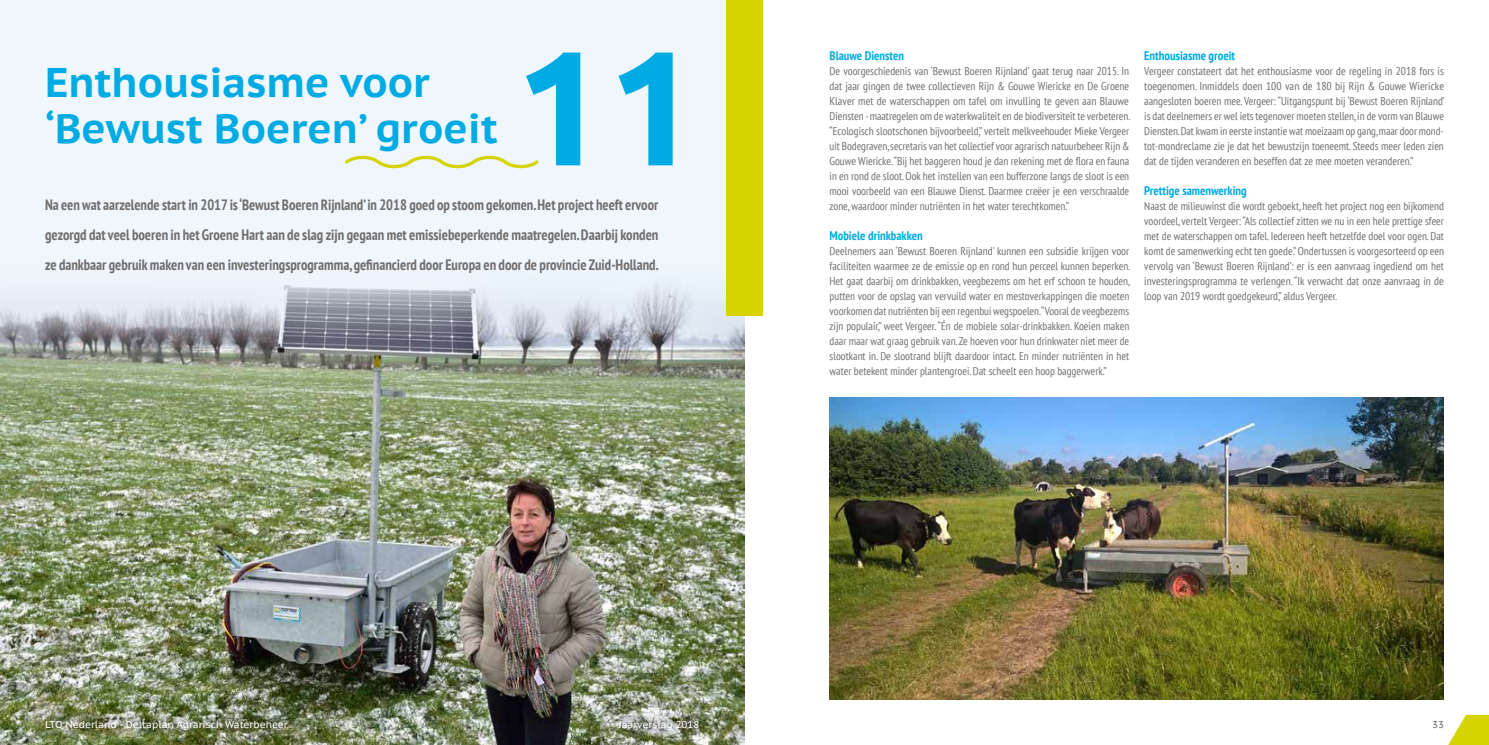
<style>
.page{position:relative;width:1489px;height:745px;background:#fff}
.page>*{position:absolute;margin:0;border:0;box-sizing:border-box;transform-origin:0 0}
.t1{font:700 162.5px "Ubuntu";color:#00abe4}
.t2{font:700 41.25px/46.2px "PT Sans Caption";color:#00abe4}
.t3{font:700 condensed 15px/30px "PT Sans";color:#706f6f;text-align:justify;scale:.96 1}
.t4{font:700 condensed 12.5px "PT Sans";color:#00abe4}
.t5{font:condensed 11.25px/15px "PT Sans";color:#706f6f;text-align:justify}
.t6{font:10px "PT Sans Caption";color:#fff}
.t7{font:10px "PT Sans Caption";color:#706f6f}
</style>
<div class="page">
<div style="left:0;top:0;width:744px;height:459px;background:#eff7fd"></div>
<img style="left:0;top:283px;width:744px;height:461px">
<svg style="left:345px;top:155px;width:194px;height:14px"></svg>
<div style="left:726px;top:0;width:36px;height:315px;background:#d6d400"></div>
<img style="left:829px;top:397px;width:614px;height:302px">
<svg style="left:1448px;top:714px;width:40px;height:30px"></svg>
<img style="left:34px;top:708px;width:263px;height:32px">
<svg style="left:608px;top:709px;width:101px;height:31px;background:#929885"></svg>
<h1 class="t1" style="left:514px;top:9px;width:186px">11</h1>
<p class="t4" style="left:829px;top:47px;width:76px">Blauwe Diensten</p>
<p class="t5" style="left:829px;top:63px;width:302px">De voorgeschiedenis van ‘Bewust Boeren Rijnland’ gaat terug naar 2015. In dat jaar gingen de twee collectieven Rijn &amp; Gouwe Wiericke en De Groene Klaver met de waterschappen om tafel om invulling te geven aan Blauwe Diensten - maatregelen om de waterkwaliteit en de biodiversiteit te verbeteren. “Ecologisch slootschonen bijvoorbeeld,” vertelt melkveehouder Mieke Vergeer uit Bodegraven, secretaris van het collectief voor agrarisch natuurbeheer Rijn &amp; Gouwe Wiericke. “Bij het baggeren houd je dan rekening met de flora en fauna in en rond de sloot. Ook het instellen van een bufferzone langs de sloot is een mooi voorbeeld van een Blauwe Dienst. Daarmee creëer je een verschraalde zone, waardoor minder nutriënten in het water terechtkomen.”</p>
<p class="t4" style="left:829px;top:227px;width:95px">Mobiele drinkbakken</p>
<p class="t5" style="left:829px;top:243px;width:302px">Deelnemers aan ‘Bewust Boeren Rijnland’ kunnen een subsidie krijgen voor faciliteiten waarmee ze de emissie op en rond hun perceel kunnen beperken.<br>Het gaat daarbij om drinkbakken, veegbezems om het erf schoon te houden, putten voor de opslag van vervuild water en mestoverkappingen die moeten voorkomen dat nutriënten bij een regenbui wegspoelen.“Vooral de veegbezems zijn populair,” weet Vergeer. “Én de mobiele solar-drinkbakken. Koeien maken daar maar wat graag gebruik van. Ze hoeven voor hun drinkwater niet meer de slootkant in. De slootrand blijft daardoor intact. En minder nutriënten in het water betekent minder plantengroei. Dat scheelt een hoop baggerwerk.”</p>
<h2 class="t2" style="left:45px;top:58px;width:454px">Enthousiasme voor ‘Bewust Boeren’ groeit</h2>
<p class="t3" style="left:45px;top:189px;width:640px">Na een wat aarzelende start in 2017 is ‘Bewust Boeren Rijnland’ in 2018 goed op stoom gekomen. Het project heeft ervoor gezorgd dat veel boeren in het Groene Hart aan de slag zijn gegaan met emissiebeperkende maatregelen. Daarbij konden ze dankbaar gebruik maken van een investeringsprogramma, gefinancierd door Europa en door de provincie Zuid-Holland.</p>
<p class="t4" style="left:1144px;top:47px;width:92px">Enthousiasme groeit</p>
<p class="t5" style="left:1144px;top:63px;width:302px">Vergeer constateert dat het enthousiasme voor de regeling in 2018 fors is toegenomen. Inmiddels doen 100 van de 180 bij Rijn &amp; Gouwe Wiericke aangesloten boeren mee. Vergeer: “Uitgangspunt bij ‘Bewust Boeren Rijnland’ is dat deelnemers er wel iets tegenover moeten stellen, in de vorm van Blauwe Diensten. Dat kwam in eerste instantie wat moeizaam op gang, maar door mond&shy;tot-mondreclame zie je dat het bewustzijn toeneemt. Steeds meer leden zien dat de tijden veranderen en beseffen dat ze mee moeten veranderen.”</p>
<p class="t4" style="left:1144px;top:182px;width:104px">Prettige samenwerking</p>
<p class="t5" style="left:1144px;top:198px;width:301px">Naast de milieuwinst die wordt geboekt, heeft het project nog een bijkomend voordeel, vertelt Vergeer: “Als collectief zitten we nu in een hele prettige sfeer met de waterschappen om tafel. Iedereen heeft hetzelfde doel voor ogen. Dat komt de samenwerking echt ten goede.” Ondertussen is voorgesorteerd op een vervolg van ‘Bewust Boeren Rijnland’: er is een aanvraag ingediend om het investeringsprogramma te verlengen. “Ik verwacht dat onze aanvraag in de loop van 2019 wordt goedgekeurd,” aldus Vergeer.</p>
<p class="t6" style="left:45px;top:717px;width:244px">LTO Nederland - Deltaplan Agrarisch Waterbeheer</p>
<p class="t6" style="left:618px;top:717px;width:82px">Jaarverslag 2018</p>
<p class="t7" style="left:1431px;top:717px;width:13px">33</p>
</div>
